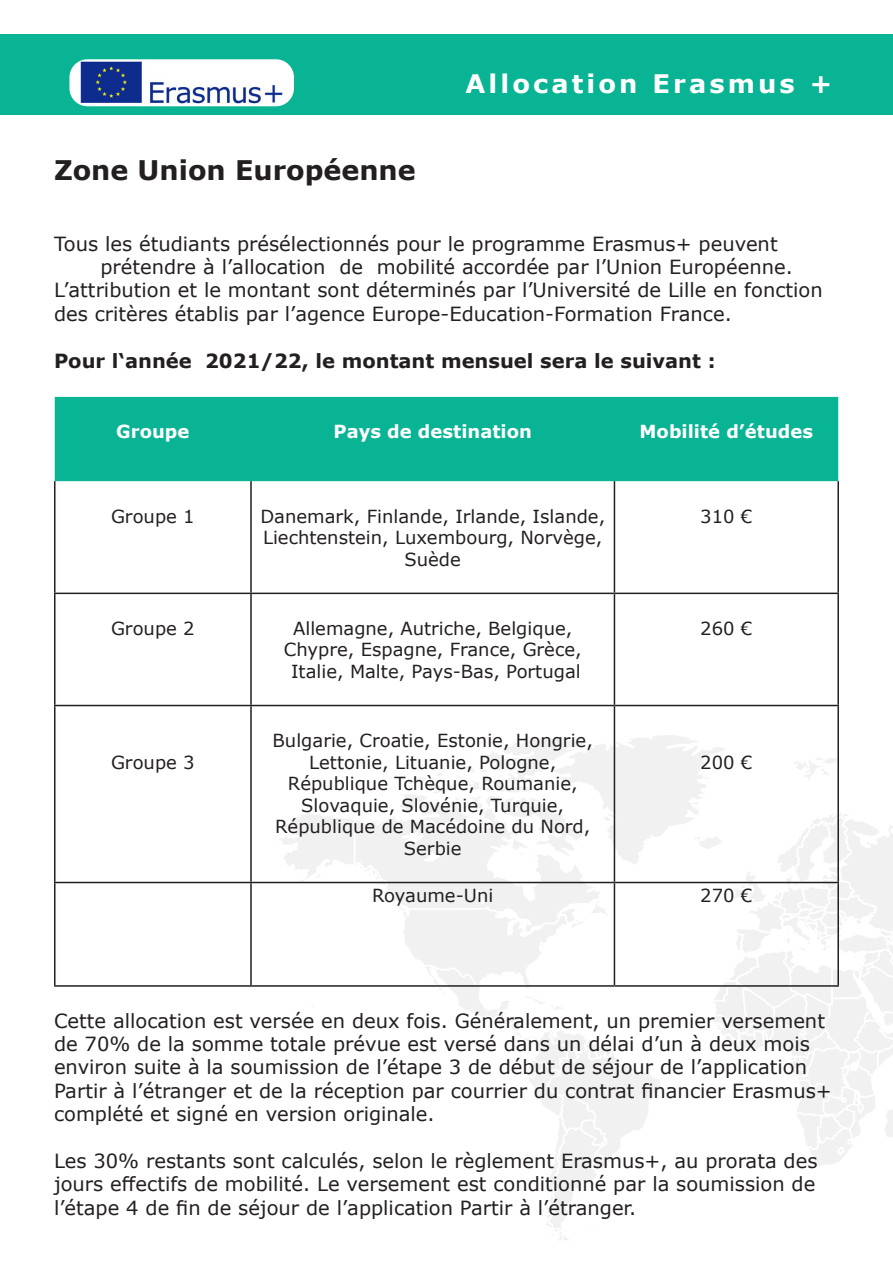
<style>
.page{position:relative;width:893px;height:1263px;background:#fff}
.page>*{position:absolute;margin:0;border:0;box-sizing:border-box;transform-origin:0 0}
.t1{font:700 27px "Verdana";color:#231f20}
.t2{font:700 25.5px "Verdana";letter-spacing:.12em;color:#fff}
.t3{font:19.5px/23.4px "Verdana";color:#231f20}
.t4{font:700 19.5px "Verdana";color:#231f20}
.t5{font:18px/21.6px "Verdana";color:#231f20;text-align:center}
.t6{font:700 18px "Verdana";color:#fff}
</style>
<div class="page">
<svg style="left:400px;top:777px;width:22px;height:32px"></svg>
<svg style="left:275px;top:809px;width:147px;height:198px"></svg>
<svg style="left:422px;top:732px;width:471px;height:509px"></svg>
<div style="left:0;top:34px;width:881px;height:81px;background:#09b495"></div>
<div style="left:55px;top:397px;width:783px;height:84px;background:#09b495"></div>
<hr style="left:54px;top:481px;width:2px;height:112px;background:#231f20">
<hr style="left:250px;top:481px;width:2px;height:112px;background:#231f20">
<hr style="left:614px;top:481px;width:1px;height:112px;background:#231f20">
<hr style="left:837px;top:481px;width:2px;height:112px;background:#231f20">
<hr style="left:54px;top:593px;width:197px;height:1px;background:#231f20">
<hr style="left:54px;top:594px;width:2px;height:111px;background:#231f20">
<hr style="left:251px;top:593px;width:363px;height:1px;background:#231f20">
<hr style="left:250px;top:594px;width:2px;height:111px;background:#231f20">
<hr style="left:614px;top:593px;width:225px;height:1px;background:#231f20">
<hr style="left:614px;top:594px;width:1px;height:111px;background:#231f20">
<hr style="left:837px;top:594px;width:2px;height:111px;background:#231f20">
<hr style="left:54px;top:705px;width:197px;height:1px;background:#231f20">
<hr style="left:54px;top:706px;width:2px;height:176px;background:#231f20">
<hr style="left:251px;top:705px;width:363px;height:1px;background:#231f20">
<hr style="left:250px;top:706px;width:2px;height:176px;background:#231f20">
<hr style="left:614px;top:705px;width:225px;height:1px;background:#231f20">
<hr style="left:614px;top:706px;width:1px;height:176px;background:#231f20">
<hr style="left:837px;top:706px;width:2px;height:176px;background:#231f20">
<hr style="left:54px;top:882px;width:197px;height:1px;background:#231f20">
<hr style="left:54px;top:883px;width:2px;height:102px;background:#231f20">
<hr style="left:251px;top:882px;width:363px;height:1px;background:#231f20">
<hr style="left:250px;top:883px;width:2px;height:102px;background:#231f20">
<hr style="left:614px;top:882px;width:225px;height:1px;background:#231f20">
<hr style="left:614px;top:883px;width:1px;height:102px;background:#231f20">
<hr style="left:837px;top:883px;width:2px;height:102px;background:#231f20">
<hr style="left:54px;top:985px;width:197px;height:2px;background:#231f20">
<hr style="left:251px;top:985px;width:363px;height:2px;background:#231f20">
<hr style="left:614px;top:985px;width:225px;height:2px;background:#231f20">
<div style="left:881px;top:34px;width:12px;height:81px;background:#09b495"></div>
<img style="left:69px;top:59px;width:225px;height:47px">
<p class="t1" style="left:54px;top:151px;width:363px">Zone Union Européenne</p>
<p class="t2" style="left:466px;top:66px;width:368px">Allocation Erasmus +</p>
<p class="t3" style="left:54px;top:231px;width:725px">Tous les étudiants présélectionnés pour le programme Erasmus+ peuvent</p>
<p class="t3" style="left:100px;top:255px;width:694px">prétendre à l’allocation de mobilité accordée par l’Union Européenne.</p>
<p class="t3" style="left:54px;top:278px;width:770px">L’attribution et le montant sont déterminés par l’Université de Lille en fonction des critères établis par l’agence Europe-Education-Formation France.</p>
<p class="t4" style="left:54px;top:347px;width:663px">Pour l‘année 2021/22, le montant mensuel sera le suivant :</p>
<p class="t6" style="left:116px;top:419px;width:75px">Groupe</p>
<p class="t6" style="left:333px;top:419px;width:200px">Pays de destination</p>
<p class="t6" style="left:640px;top:419px;width:175px">Mobilité d’études</p>
<p class="t5" style="left:111px;top:505px;width:85px">Groupe 1</p>
<p class="t5" style="left:260px;top:505px;width:346px">Danemark, Finlande, Irlande, Islande,<br>Liechtenstein, Luxembourg, Norvège,<br>Suède</p>
<p class="t5" style="left:700px;top:505px;width:54px">310 €</p>
<p class="t5" style="left:111px;top:617px;width:85px">Groupe 2</p>
<p class="t5" style="left:284px;top:617px;width:299px">Allemagne, Autriche, Belgique,<br>Chypre, Espagne, France, Grèce,</p>
<p class="t5" style="left:291px;top:660px;width:291px">Italie, Malte, Pays-Bas, Portugal</p>
<p class="t5" style="left:111px;top:751px;width:85px">Groupe 3</p>
<p class="t5" style="left:273px;top:729px;width:322px">Bulgarie, Croatie, Estonie, Hongrie,<br>Lettonie, Lituanie, Pologne,</p>
<p class="t5" style="left:288px;top:772px;width:291px">République Tchèque, Roumanie,</p>
<p class="t5" style="left:301px;top:794px;width:264px">Slovaquie, Slovénie, Turquie,</p>
<p class="t5" style="left:275px;top:816px;width:317px">République de Macédoine du Nord,<br>Serbie</p>
<p class="t5" style="left:700px;top:617px;width:54px">260 €</p>
<p class="t5" style="left:700px;top:751px;width:54px">200 €</p>
<p class="t5" style="left:372px;top:885px;width:123px">Royaume-Uni</p>
<p class="t5" style="left:700px;top:885px;width:54px">270 €</p>
<p class="t3" style="left:54px;top:1008px;width:779px">Cette allocation est versée en deux fois. Généralement, un premier versement de 70% de la somme totale prévue est versé dans un délai d’un à deux mois environ suite à la soumission de l’étape 3 de début de séjour de l’application Partir à l’étranger et de la réception par courrier du contrat financier Erasmus+ complété et signé en version originale.</p>
<p class="t3" style="left:54px;top:1149px;width:765px;text-align:justify">Les 30% restants sont calculés, selon le règlement Erasmus+, au prorata des jours effectifs de mobilité. Le versement est conditionné par la soumission de l’étape 4 de fin de séjour de l’application Partir à l’étranger.</p>
</div>
